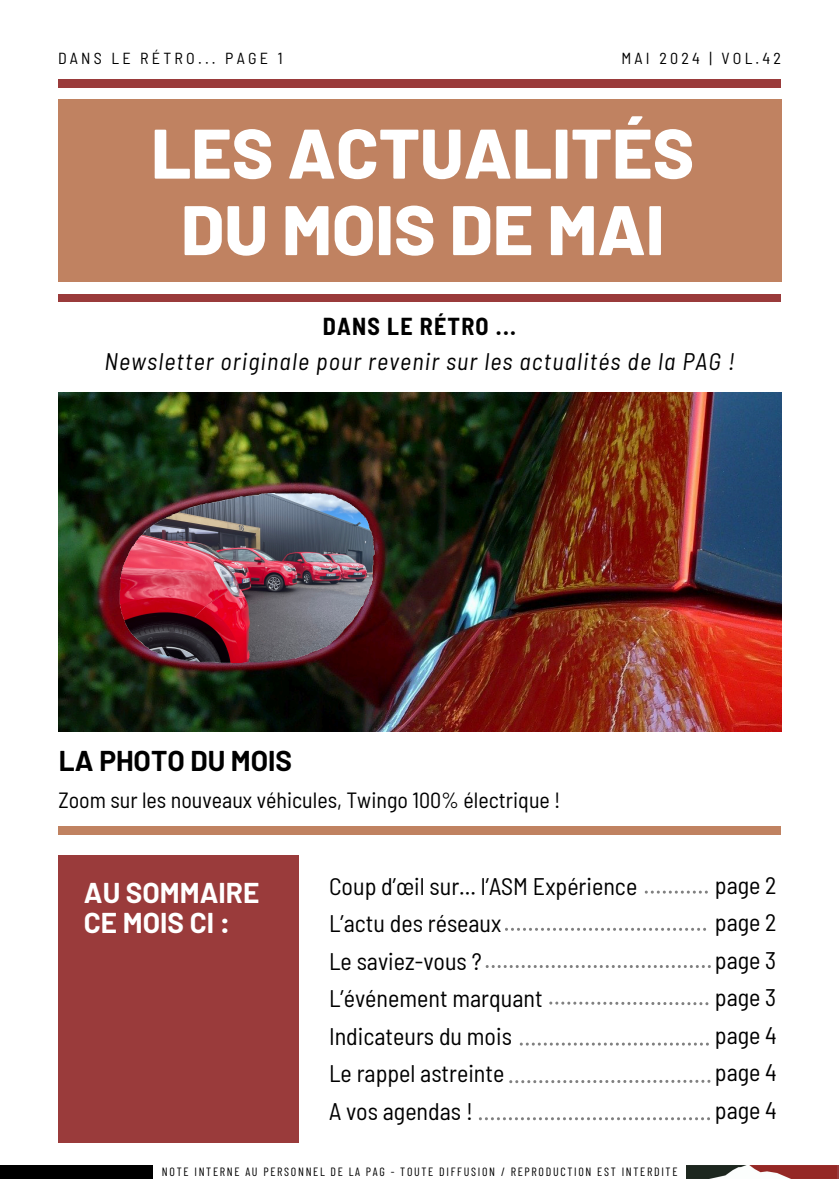
<style>
.page{position:relative;width:839px;height:1191px;background:#fff}
.page>*{position:absolute;margin:0;border:0;box-sizing:border-box;transform-origin:0 0}
.t1{font:800 70px/76.4px "Barlow";color:#fff;text-align:center}
.t2{font:700 28px/30px "Barlow";color:#fff}
.t3{font:700 28px "Barlow";color:#000}
.t4{font:semi-condensed 24px/37.6px "Barlow";color:#000}
.t5{font:italic semi-condensed 24px "Barlow";letter-spacing:.05em;color:#000}
.t6{font:700 semi-condensed 24px "Barlow";letter-spacing:.05em;color:#000}
.t7{font:semi-condensed 22px "Barlow";color:#000}
.t8{font:semi-condensed 16px "Barlow";letter-spacing:.2em;color:#000}
.t9{font:12px "Barlow Condensed";letter-spacing:.14em;color:#000}
</style>
<div class="page">
<div style="left:58px;top:99px;width:723px;height:183px;background:#c08261"></div>
<div style="left:58px;top:80px;width:723px;height:7px;background:#9a3b3b"></div>
<div style="left:58px;top:294px;width:723px;height:8px;background:#9a3b3b"></div>
<div style="left:58px;top:827px;width:723px;height:7px;background:#c08261"></div>
<div style="left:791px;top:1165px;width:47px;height:14px;background:#952825"></div>
<img style="left:686px;top:1165px;width:105px;height:14px">
<div style="left:0;top:1165px;width:153px;height:14px;background:#000"></div>
<div style="left:58px;top:855px;width:241px;height:287px;background:#9a3b3b"></div>
<img style="left:58px;top:393px;width:723px;height:339px">
<svg style="left:644px;top:891px;width:63px;height:3px"></svg>
<svg style="left:505px;top:928px;width:201px;height:3px"></svg>
<svg style="left:549px;top:1002px;width:159px;height:3px"></svg>
<svg style="left:519px;top:1043px;width:189px;height:3px"></svg>
<svg style="left:509px;top:1080px;width:201px;height:3px"></svg>
<svg style="left:485px;top:965px;width:225px;height:3px"></svg>
<svg style="left:479px;top:1117px;width:231px;height:3px"></svg>
<h3 class="t8" style="left:58px;top:48px;width:226px">DANS LE RÉTRO... PAGE 1</h3>
<p class="t8" style="left:621px;top:48px;width:161px">MAI 2024 | VOL.42</p>
<p class="t1" style="left:151px;top:112px;width:544px">LES ACTUALITÉS<br>DU MOIS DE MAI</p>
<p class="t6" style="left:323px;top:311px;width:195px">DANS LE RÉTRO ...</p>
<p class="t5" style="left:104px;top:346px;width:631px">Newsletter originale pour revenir sur les actualités de la PAG !</p>
<p class="t3" style="left:59px;top:743px;width:235px">LA PHOTO DU MOIS</p>
<p class="t7" style="left:58px;top:786px;width:503px">Zoom sur les nouveaux véhicules, Twingo 100% électrique !</p>
<h2 class="t2" style="left:84px;top:877px;width:177px">AU SOMMAIRE<br>CE MOIS CI :</h2>
<h1 class="t4" style="left:329px;top:867px;width:310px">Coup d’œil sur... l’ASM Expérience<br>L’actu des réseaux<br>Le saviez-vous ?<br>L’événement marquant<br>Indicateurs du mois<br>Le rappel astreinte<br>A vos agendas !</h1>
<h2 class="t9" style="left:162px;top:1164px;width:517px">NOTE INTERNE AU PERSONNEL DE LA PAG - TOUTE DIFFUSION / REPRODUCTION EST INTERDITE</h2>
<h3 class="t4" style="left:715px;top:865px;width:63px;text-align:justify">page 2 page 2 page 3 page 3 page 4 page 4 page 4</h3>
</div>
